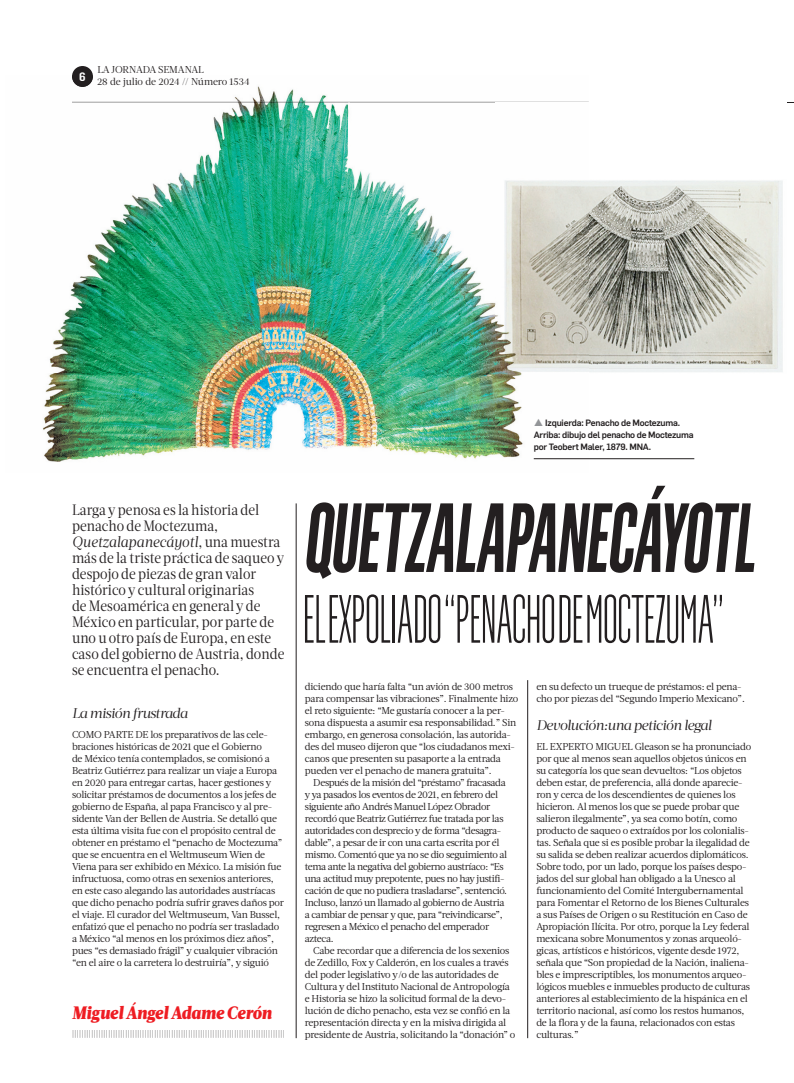
<style>
.page{position:relative;width:794px;height:1083px;background:#fff}
.page>*{position:absolute;margin:0;border:0;box-sizing:border-box;transform-origin:0 0}
.t1{font:600 96.2px "Flama Ultracond";color:#231f20;scale:.9 1}
.t2{font:300 66.9px "Flama Ultracond";letter-spacing:-.015em;color:#231f20;scale:.9 1}
.t3{font:italic 900 18px "Acta";color:#ee1d23;scale:.9 1}
.t4{font:15px/16px "Acta Deck";letter-spacing:.005em;color:#231f20;scale:.9 1}
.t5{font:italic 14px "Acta Headline";letter-spacing:-.04em;color:#231f20}
.t6{font:10px/12px "Acta";letter-spacing:-.02em;color:#231f20}
.t7{font:10px "Acta";letter-spacing:-.045em;color:#231f20}
.t8{font:10px "Acta";letter-spacing:-.04em;color:#231f20}
.t9{font:10px "Acta Deck";letter-spacing:-.01em;color:#231f20}
.t10{font:500 9px/12px "Flama";letter-spacing:-.025em;color:#231f20}
.t11{font:300 8.5px "Acta";color:#231f20}
.s1{font-style:italic}
</style>
<div class="page">
<div style="left:72px;top:66px;width:21px;height:21px;background:#231f20;border-radius:50%"></div>
<hr style="left:527px;top:680px;width:1px;height:358px;background:#231f20">
<hr style="left:296px;top:503px;width:1px;height:535px;background:#231f20">
<hr style="left:72px;top:102px;width:722px;height:1px;background:#231f20">
<img style="left:520px;top:102px;width:267px;height:358px">
<img style="left:43px;top:86px;width:477px;height:376px">
<img style="left:72px;top:75px;width:21px;height:12px">
<svg style="left:80px;top:75px;width:5px;height:6px"></svg>
<img style="left:98px;top:86px;width:151px;height:1px">
<img style="left:72px;top:102px;width:517px;height:1px">
<hr style="left:534px;top:458px;width:160px;height:1px;background:#231f20">
<svg style="left:534px;top:419px;width:8px;height:7px"></svg>
<p class="t9" style="left:97px;top:66px;width:108px">LA JORNADA SEMANAL</p>
<p class="t9" style="left:79px;top:78px;width:172px"><sup>6</sup> 28 de julio de 2024 // Número 1534</p>
<p class="t4" style="left:72px;top:503px;width:237px">Larga y penosa es la historia del penacho de Moctezuma,<br><span class="s1">Quetzalapanecáyotl</span>, una muestra más de la triste práctica de saqueo y despojo de piezas de gran valor histórico y cultural originarias<br>de Mesoamérica en general y de<br>México en particular, por parte de uno u otro país de Europa, en este caso del gobierno de Austria, donde se encuentra el penacho.</p>
<p class="t5" style="left:72px;top:707px;width:117px">La misión frustrada</p>
<p class="t6" style="left:72px;top:729px;width:214px">COMO PARTE DE los preparativos de las cele&shy;braciones históricas de 2021 que el Gobierno<br>de México tenía contemplados, se comisionó a Beatriz Gutiérrez para realizar un viaje a Europa en 2020 para entregar cartas, hacer gestiones y solicitar préstamos de documentos a los jefes de gobierno de España, al papa Francisco y al pre&shy;sidente Van der Bellen de Austria. Se detalló que esta última visita fue con el propósito central de obtener en préstamo el “penacho de Moctezuma” que se encuentra en el Weltmuseum Wien de Viena para ser exhibido en México. La misión fue infructuosa, como otras en sexenios anteriores, en este caso alegando las autoridades austríacas que dicho penacho podría sufrir graves daños por el viaje. El curador del Weltmuseum, Van Bussel, enfatizó que el penacho no podría ser trasladado a México “al menos en los próximos diez años”, pues “es demasiado frágil” y cualquier vibración “en el aire o la carretera lo destruiría”, y siguió</p>
<p class="t3" style="left:72px;top:1006px;width:223px">Miguel Ángel Adame Cerón</p>
<p class="t11" style="left:72px;top:1031px;width:214px">||||||||||||||||||||||||||||||||||||||||||||||||||||||||||||||||||||||||||||||||||||||||</p>
<p class="t10" style="left:534px;top:418px;width:161px;text-indent:11px">Izquierda: Penacho de Moctezuma.<br>Arriba: dibujo del penacho de Moctezuma por Teobert Maler, 1879. MNA.</p>
<p class="t1" style="left:303px;top:503px;width:513px">QUETZALAPANECÁYOTL</p>
<p class="t2" style="left:303px;top:595px;width:470px">EL EXPOLIADO “PENACHO DE MOCTEZUMA”</p>
<p class="t6" style="left:305px;top:681px;width:210px">diciendo que haría falta “un avión de 300 metros</p>
<p class="t6" style="left:305px;top:693px;width:215px">para compensar las vibraciones”. Finalmente hizo</p>
<p class="t6" style="left:305px;top:705px;width:202px">el reto siguiente: “Me gustaría conocer a la per-</p>
<p class="t6" style="left:305px;top:717px;width:213px">sona dispuesta a asumir esa responsabilidad.” Sin</p>
<p class="t6" style="left:305px;top:729px;width:208px">embargo, en generosa consolación, las autorida-</p>
<p class="t6" style="left:305px;top:741px;width:212px">des del museo dijeron que “los ciudadanos mexi-</p>
<p class="t6" style="left:305px;top:753px;width:198px">canos que presenten su pasaporte a la entrada</p>
<p class="t6" style="left:305px;top:765px;width:188px">pueden ver el penacho de manera gratuita”.</p>
<p class="t6" style="left:313px;top:777px;width:194px">Después de la misión del “préstamo” fracasada</p>
<p class="t8" style="left:305px;top:791px;width:195px">y ya pasados los eventos de 2021, en febrero del</p>
<p class="t6" style="left:305px;top:801px;width:187px">siguiente año Andrés Manuel López Obrador</p>
<p class="t6" style="left:305px;top:813px;width:200px">recordó que Beatriz Gutiérrez fue tratada por las</p>
<p class="t6" style="left:305px;top:825px;width:198px">autoridades con desprecio y de forma “desagra-</p>
<p class="t6" style="left:305px;top:837px;width:196px">dable”, a pesar de ir con una carta escrita por él</p>
<p class="t8" style="left:305px;top:851px;width:204px">mismo. Comentó que ya no se dio seguimiento al</p>
<p class="t7" style="left:305px;top:863px;width:201px">tema ante la negativa del gobierno austríaco: “Es</p>
<p class="t7" style="left:305px;top:875px;width:201px">una actitud muy prepotente, pues no hay justifi-</p>
<p class="t6" style="left:305px;top:885px;width:204px">cación de que no pudiera trasladarse”, sentenció.</p>
<p class="t6" style="left:305px;top:897px;width:201px">Incluso, lanzó un llamado al gobierno de Austria</p>
<p class="t6" style="left:305px;top:909px;width:199px">a cambiar de pensar y que, para “reivindicarse”,</p>
<p class="t6" style="left:305px;top:921px;width:186px">regresen a México el penacho del emperador</p>
<p class="t6" style="left:305px;top:933px;width:30px">azteca.</p>
<p class="t6" style="left:313px;top:945px;width:198px">Cabe recordar que a diferencia de los sexenios</p>
<p class="t6" style="left:305px;top:957px;width:205px">de Zedillo, Fox y Calderón, en los cuales a través</p>
<p class="t6" style="left:305px;top:969px;width:195px">del poder legislativo y/o de las autoridades de</p>
<p class="t6" style="left:305px;top:981px;width:207px">Cultura y del Instituto Nacional de Antropología</p>
<p class="t6" style="left:305px;top:993px;width:203px">e Historia se hizo la solicitud formal de la devo-</p>
<p class="t6" style="left:305px;top:1005px;width:207px">lución de dicho penacho, esta vez se confió en la</p>
<p class="t6" style="left:305px;top:1017px;width:203px">representación directa y en la misiva dirigida al</p>
<p class="t6" style="left:305px;top:1029px;width:212px">presidente de Austria, solicitando la “donación” o</p>
<p class="t6" style="left:536px;top:681px;width:210px">en su defecto un trueque de préstamos: el pena&shy;cho por piezas del “Segundo Imperio Mexicano”.</p>
<p class="t5" style="left:536px;top:719px;width:177px">Devolución:una petición legal</p>
<p class="t6" style="left:536px;top:741px;width:216px">EL EXPERTO MIGUEL Gleason se ha pronunciado por que al menos sean aquellos objetos únicos en su categoría los que sean devueltos: “Los objetos deben estar, de preferencia, allá donde aparecie&shy;ron y cerca de los descendientes de quienes los hicieron. Al menos los que se puede probar que salieron ilegalmente”, ya sea como botín, como producto de saqueo o extraídos por los colonialis&shy;tas. Señala que si es posible probar la ilegalidad de su salida se deben realizar acuerdos diplomáticos.<br>Sobre todo, por un lado, porque los países despo&shy;jados del sur global han obligado a la Unesco al funcionamiento del Comité Intergubernamental para Fomentar el Retorno de los Bienes Culturales a sus Países de Origen o su Restitución en Caso de Apropiación Ilícita. Por otro, porque la Ley federal mexicana sobre Monumentos y zonas arqueoló&shy;gicas, artísticos e históricos, vigente desde 1972, señala que “Son propiedad de la Nación, inaliena&shy;bles e imprescriptibles, los monumentos arqueo&shy;lógicos muebles e inmuebles producto de culturas anteriores al establecimiento de la hispánica en el territorio nacional, así como los restos humanos, de la flora y de la fauna, relacionados con estas culturas.”</p>
</div>
